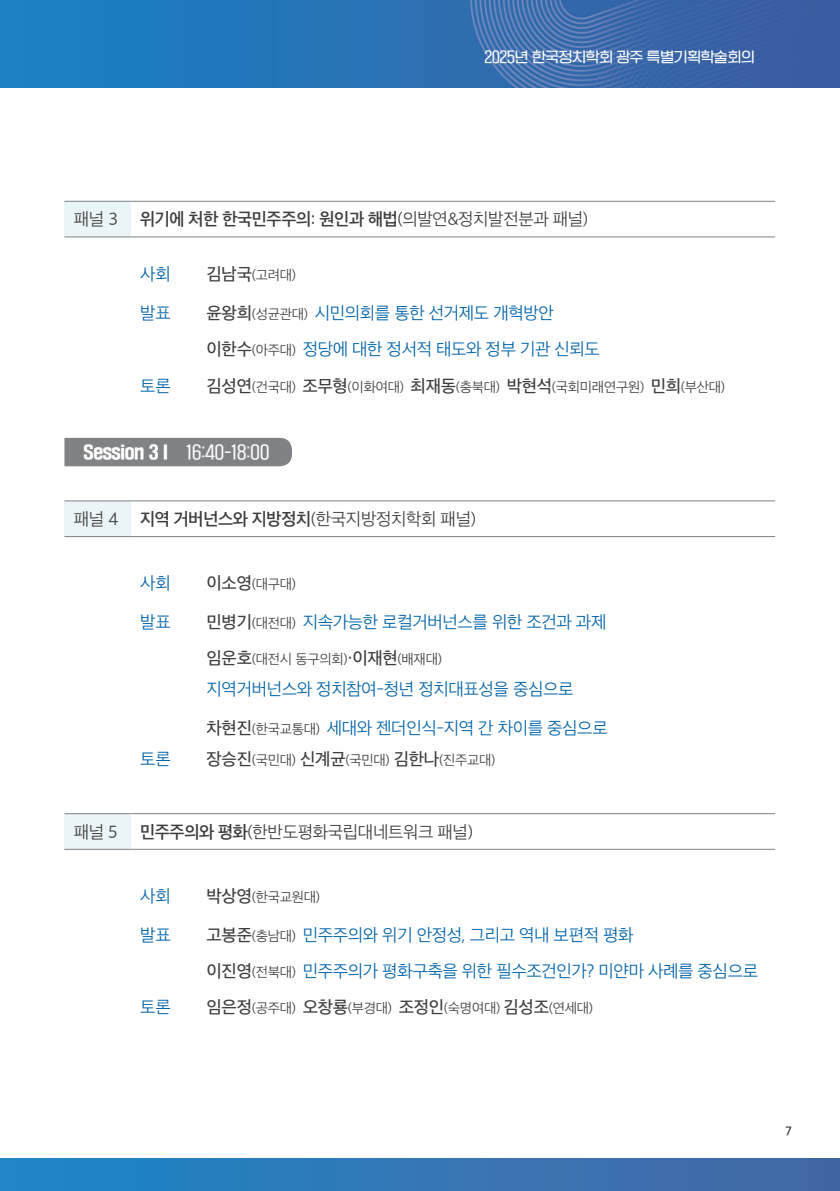
<style>
.page{position:relative;width:840px;height:1191px;background:#fff}
.page>*{position:absolute;margin:0;border:0;box-sizing:border-box;transform-origin:0 0}
.ˇFFFFB9ˇFFFFD9ˇFFFF{font:16.8px "SD Gothic Neoa c Lt";letter-spacing:-.02em;color:#0063a9}
.ˇFFFFB9ˇFFFFD9ˇFFFF-2{font:16.8px "SD Gothic Neoa c Lt";letter-spacing:-.02em;color:#3e3e3f}
.ˇFFFFB9ˇFFFFD9ˇFFFF-3{font:16.8px "SD Gothic Neoa f Sm";letter-spacing:-.02em;color:#3e3e3f}
.t1{font:16.8px "SD Gyeokdong G204 Rg";letter-spacing:-.02em;color:#fff}
.t2{font:14px "SD Gyeokdong G204 Rg";letter-spacing:-.04em;color:#fff}
.ˇFFFFB9ˇFFFFD9ˇFFFF-4{font:13.4px "SD Gothic Neoa c Lt";letter-spacing:-.02em;color:#3e3e3f}
.t3{font:12px "SD Gt Neo Cond e Md";color:#231f20}
.s1{font-family:"SD Gothic Neoa c Lt"}
.s2{font-family:"SD Gothic Neoa e Md";font-size:16.8px}
.s3{font-family:"SD Gothic Neoa e Md";color:#3e3e3f}
.s4{font-size:13.4px;color:#3e3e3f}
.s5{font-family:"SD Gyeokdong G206 Hv"}
.s6{font-family:"SD Gothic Neoa f Sm"}
</style>
<div class="page">
<img style="left:0;top:0;width:839px;height:88px">
<div style="left:0;top:1158px;width:839px;height:33px;background:linear-gradient(to right,#1d87c6,#4766a4)"></div>
<hr style="left:0;top:1158px;width:1px;height:33px;background:#2086c6">
<div style="left:64px;top:201px;width:66px;height:36px;background:#ebf4f7"></div>
<hr style="left:64px;top:201px;width:66px;height:1px;background:#808285">
<hr style="left:130px;top:201px;width:644px;height:1px;background:#808285">
<hr style="left:64px;top:237px;width:66px;height:1px;background:#808285">
<hr style="left:130px;top:237px;width:644px;height:1px;background:#808285">
<div style="left:64px;top:438px;width:228px;height:28px;background:#808285"></div>
<div style="left:64px;top:501px;width:66px;height:35px;background:#ebf4f7"></div>
<hr style="left:64px;top:500px;width:66px;height:1px;background:#808285">
<hr style="left:130px;top:500px;width:644px;height:1px;background:#808285">
<hr style="left:64px;top:536px;width:66px;height:1px;background:#808285">
<hr style="left:130px;top:536px;width:644px;height:1px;background:#808285">
<div style="left:64px;top:813px;width:66px;height:36px;background:#ebf4f7"></div>
<hr style="left:64px;top:813px;width:66px;height:1px;background:#808285">
<hr style="left:130px;top:813px;width:644px;height:1px;background:#808285">
<hr style="left:64px;top:849px;width:66px;height:1px;background:#808285">
<hr style="left:130px;top:849px;width:644px;height:1px;background:#808285">
<p class="t2" style="left:484px;top:50px;width:271px">2025년 한국정치학회 광주 특별기획학술회의</p>
<p class="ˇFFFFB9ˇFFFFD9ˇFFFF-2" style="left:74px;top:211px;width:45px">패널 3</p>
<p class="ˇFFFFB9ˇFFFFD9ˇFFFF-3" style="left:140px;top:211px;width:449px">위기에 처한 한국민주주의: 원인과 해법<span class="s1">(의발연&amp;정치발전분과 패널)</span></p>
<p class="ˇFFFFB9ˇFFFFD9ˇFFFF" style="left:140px;top:266px;width:32px">사회</p>
<p class="ˇFFFFB9ˇFFFFD9ˇFFFF-4" style="left:206px;top:269px;width:91px"><span class="s2">김남국</span>(고려대)</p>
<p class="ˇFFFFB9ˇFFFFD9ˇFFFF" style="left:140px;top:305px;width:32px">발표</p>
<p class="ˇFFFFB9ˇFFFFD9ˇFFFF" style="left:206px;top:305px;width:348px"><span class="s3">윤왕희</span><span class="s4">(성균관대)</span> 시민의회를 통한 선거제도 개혁방안</p>
<p class="ˇFFFFB9ˇFFFFD9ˇFFFF" style="left:206px;top:341px;width:394px"><span class="s3">이한수</span><span class="s4">(아주대)</span> 정당에 대한 정서적 태도와 정부 기관 신뢰도</p>
<p class="ˇFFFFB9ˇFFFFD9ˇFFFF" style="left:140px;top:377px;width:32px">토론</p>
<p class="ˇFFFFB9ˇFFFFD9ˇFFFF-4" style="left:206px;top:380px;width:520px"><span class="s2">김성연</span>(건국대) <span class="s2">조무형</span>(이화여대) <span class="s2">최재동</span>(충북대) <span class="s2">박현석</span>(국회미래연구원) <span class="s2">민희</span>(부산대)</p>
<p class="t1" style="left:83px;top:443px;width:187px"><span class="s5">Session 3 I</span> 16:40-18:00</p>
<p class="ˇFFFFB9ˇFFFFD9ˇFFFF-2" style="left:74px;top:510px;width:46px">패널 4</p>
<p class="ˇFFFFB9ˇFFFFD9ˇFFFF-2" style="left:140px;top:510px;width:337px"><span class="s6">지역 거버넌스와 지방정치</span>(한국지방정치학회 패널)</p>
<p class="ˇFFFFB9ˇFFFFD9ˇFFFF" style="left:140px;top:575px;width:32px">사회</p>
<p class="ˇFFFFB9ˇFFFFD9ˇFFFF-4" style="left:206px;top:577px;width:91px"><span class="s2">이소영</span>(대구대)</p>
<p class="ˇFFFFB9ˇFFFFD9ˇFFFF" style="left:140px;top:613px;width:32px">발표</p>
<p class="ˇFFFFB9ˇFFFFD9ˇFFFF" style="left:206px;top:613px;width:401px"><span class="s3">민병기</span><span class="s4">(대전대)</span> 지속가능한 로컬거버넌스를 위한 조건과 과제</p>
<p class="ˇFFFFB9ˇFFFFD9ˇFFFF-4" style="left:206px;top:652px;width:237px"><span class="s2">임운호</span>(대전시 동구의회)<span class="s2">·이재현</span>(배재대)</p>
<p class="ˇFFFFB9ˇFFFFD9ˇFFFF" style="left:206px;top:681px;width:368px">지역거버넌스와 정치참여-청년 정치대표성을 중심으로</p>
<p class="ˇFFFFB9ˇFFFFD9ˇFFFF" style="left:206px;top:719px;width:402px"><span class="s3">차현진</span><span class="s4">(한국교통대)</span> 세대와 젠더인식-지역 간 차이를 중심으로</p>
<p class="ˇFFFFB9ˇFFFFD9ˇFFFF" style="left:140px;top:750px;width:32px">토론</p>
<p class="ˇFFFFB9ˇFFFFD9ˇFFFF-4" style="left:206px;top:753px;width:290px"><span class="s2">장승진</span>(국민대) <span class="s2">신계균</span>(국민대) <span class="s2">김한나</span>(진주교대)</p>
<p class="ˇFFFFB9ˇFFFFD9ˇFFFF-2" style="left:74px;top:823px;width:45px">패널 5</p>
<p class="ˇFFFFB9ˇFFFFD9ˇFFFF-2" style="left:140px;top:823px;width:334px"><span class="s6">민주주의와 평화</span>(한반도평화국립대네트워크 패널)</p>
<p class="ˇFFFFB9ˇFFFFD9ˇFFFF" style="left:140px;top:887px;width:32px">사회</p>
<p class="ˇFFFFB9ˇFFFFD9ˇFFFF-4" style="left:206px;top:890px;width:115px"><span class="s2">박상영</span>(한국교원대)</p>
<p class="ˇFFFFB9ˇFFFFD9ˇFFFF" style="left:140px;top:926px;width:32px">발표</p>
<p class="ˇFFFFB9ˇFFFFD9ˇFFFF" style="left:206px;top:926px;width:428px"><span class="s3">고봉준</span><span class="s4">(충남대)</span> 민주주의와 위기 안정성, 그리고 역내 보편적 평화</p>
<p class="ˇFFFFB9ˇFFFFD9ˇFFFF" style="left:206px;top:962px;width:552px"><span class="s3">이진영</span><span class="s4">(전북대)</span> 민주주의가 평화구축을 위한 필수조건인가? 미얀마 사례를 중심으로</p>
<p class="ˇFFFFB9ˇFFFFD9ˇFFFF" style="left:140px;top:999px;width:32px">토론</p>
<p class="ˇFFFFB9ˇFFFFD9ˇFFFF-4" style="left:206px;top:1001px;width:388px"><span class="s2">임은정</span>(공주대) <span class="s2">오창룡</span>(부경대) <span class="s2">조정인</span>(숙명여대) <span class="s2">김성조</span>(연세대)</p>
<p class="t3" style="left:784px;top:1125px;width:8px">7</p>
</div>
